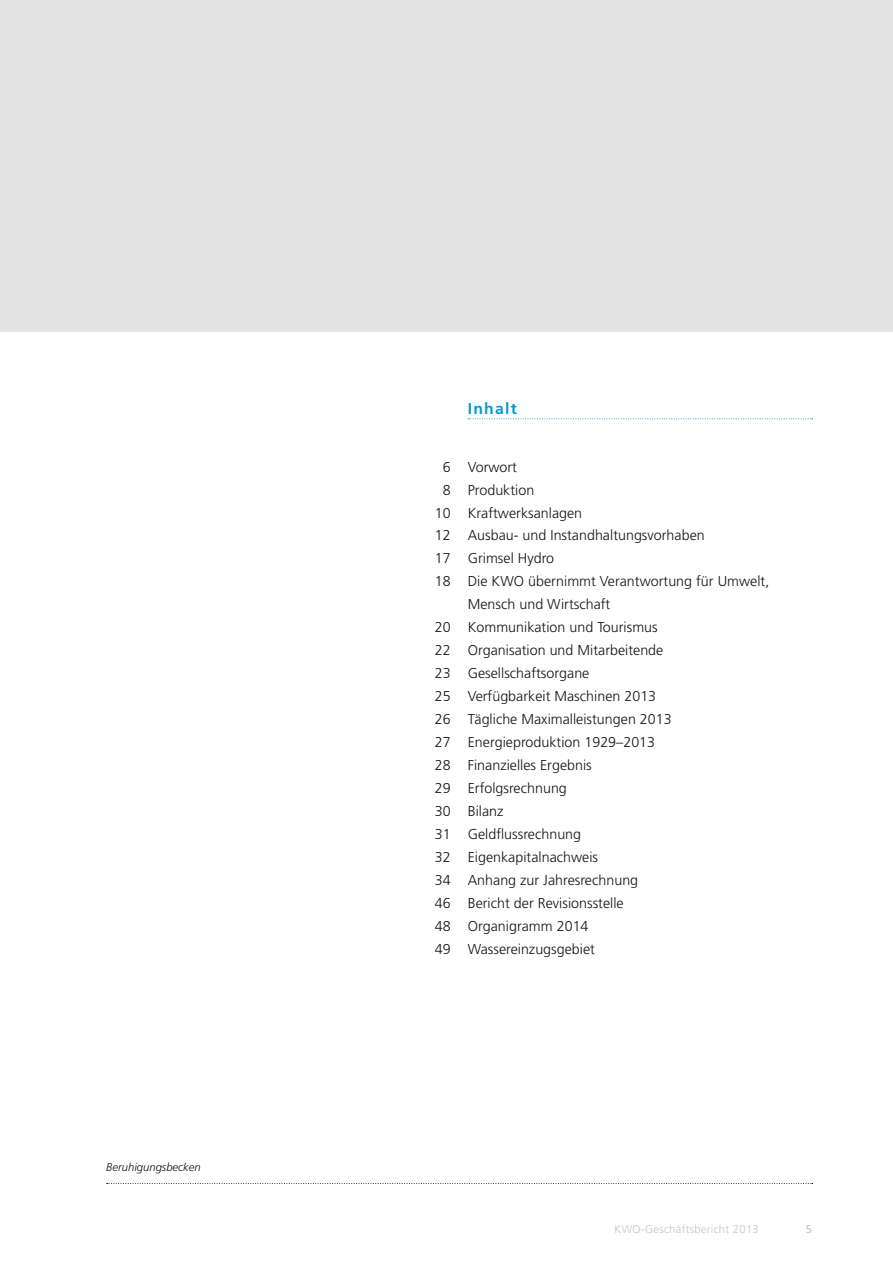
<style>
.page{position:relative;width:893px;height:1263px;background:#fff}
.page>*{position:absolute;margin:0;border:0;box-sizing:border-box;transform-origin:0 0}
.t1{font:700 15.75px "Frutiger LT Std";letter-spacing:.08em;color:#009ccf}
.t2{font:300 14.25px "Frutiger LT Std";color:#131413}
.t3{font:300 11.25px "Frutiger LT Std";letter-spacing:.025em;color:#c4c5c5}
.t4{font:italic 300 11.25px "Frutiger LT Std";color:#131413}
.t5{font:11.25px "Frutiger LT Std";color:#c4c5c5}
</style>
<div class="page">
<div style="left:0;top:0;width:893px;height:332px;background:#e3e3e3"></div>
<svg style="left:107px;top:1183px;width:706px;height:1px"></svg>
<svg style="left:468px;top:418px;width:345px;height:1px"></svg>
<p class="t4" style="left:106px;top:1160px;width:96px">Beruhigungsbecken</p>
<p class="t1" style="left:468px;top:399px;width:51px">Inhalt</p>
<p class="t2" style="left:443px;top:459px;width:76px">6 Vorwort</p>
<p class="t2" style="left:443px;top:482px;width:93px">8 Produktion</p>
<p class="t2" style="left:435px;top:504px;width:149px">10 Kraftwerksanlagen</p>
<p class="t2" style="left:435px;top:527px;width:271px">12 Ausbau- und Instandhaltungsvorhaben</p>
<p class="t2" style="left:435px;top:550px;width:121px">17 Grimsel Hydro</p>
<p class="t2" style="left:435px;top:573px;width:336px">18 Die KWO übernimmt Verantwortung für Umwelt,</p>
<p class="t2" style="left:468px;top:596px;width:144px">Mensch und Wirtschaft</p>
<p class="t2" style="left:435px;top:619px;width:224px">20 Kommunikation und Tourismus</p>
<p class="t2" style="left:435px;top:642px;width:230px">22 Organisation und Mitarbeitende</p>
<p class="t2" style="left:435px;top:665px;width:156px">23 Gesellschaftsorgane</p>
<p class="t2" style="left:435px;top:688px;width:223px">25 Verfügbarkeit Maschinen 2013</p>
<p class="t2" style="left:435px;top:711px;width:238px">26 Tägliche Maximalleistungen 2013</p>
<p class="t2" style="left:435px;top:734px;width:222px">27 Energieproduktion 1929–2013</p>
<p class="t2" style="left:435px;top:757px;width:158px">28 Finanzielles Ergebnis</p>
<p class="t2" style="left:435px;top:780px;width:134px">29 Erfolgsrechnung</p>
<p class="t2" style="left:435px;top:803px;width:70px">30 Bilanz</p>
<p class="t2" style="left:435px;top:826px;width:148px">31 Geldflussrechnung</p>
<p class="t2" style="left:435px;top:849px;width:165px">32 Eigenkapitalnachweis</p>
<p class="t2" style="left:435px;top:872px;width:205px">34 Anhang zur Jahresrechnung</p>
<p class="t2" style="left:435px;top:895px;width:190px">46 Bericht der Revisionsstelle</p>
<p class="t2" style="left:435px;top:918px;width:155px">48 Organigramm 2014</p>
<p class="t2" style="left:435px;top:941px;width:162px">49 Wassereinzugsgebiet</p>
<p class="t3" style="left:615px;top:1223px;width:146px">KWO-Geschäftsbericht 2013</p>
<p class="t5" style="left:806px;top:1222px;width:8px">5</p>
</div>
